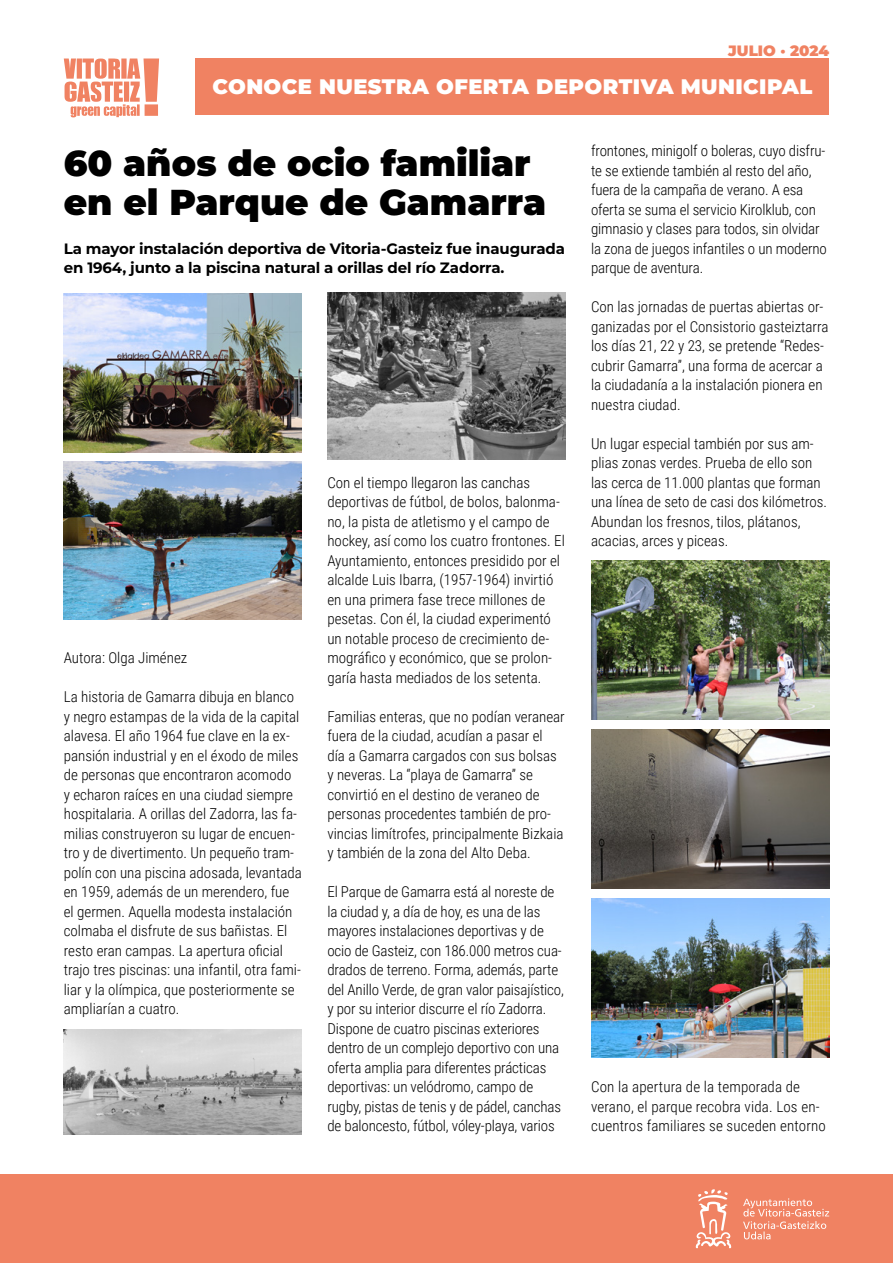
<style>
.page{position:relative;width:893px;height:1263px;background:#fff}
.page>*{position:absolute;margin:0;border:0;box-sizing:border-box;transform-origin:0 0}
.TITULAR_PUB_DXT_1{font:900 36px/39px "Montserrat";color:#000}
.CABECERA_PUB_DXT{font:900 21px "Montserrat";letter-spacing:.02em;color:#fff}
.TEXTO_PUB_DXT_10P{font:300 15px/19.5px "Roboto Condensed";color:#000}
.ENTRADILLA_PUB_DXT{font:700 15px/19.5px "Montserrat";letter-spacing:-.01em;color:#000}
.CABECERA_PUB_DXT-2{font:900 15px "Montserrat";color:#f08262}
</style>
<div class="page">
<div style="left:0;top:1174px;width:893px;height:89px;background:#f08262"></div>
<div style="left:196px;top:59px;width:633px;height:56px;background:#f08262"></div>
<svg style="left:743px;top:1198px;width:86px;height:41px"></svg>
<svg style="left:695px;top:1189px;width:36px;height:59px"></svg>
<svg style="left:64px;top:58px;width:95px;height:59px"></svg>
<img style="left:64px;top:294px;width:238px;height:158px">
<img style="left:64px;top:461px;width:238px;height:159px">
<img style="left:64px;top:1030px;width:238px;height:105px">
<img style="left:327px;top:292px;width:239px;height:167px">
<img style="left:591px;top:560px;width:238px;height:159px">
<img style="left:591px;top:729px;width:238px;height:159px">
<img style="left:591px;top:899px;width:238px;height:158px">
<p class="CABECERA_PUB_DXT-2" style="left:728px;top:39px;width:102px">JULIO · 2024</p>
<p class="CABECERA_PUB_DXT" style="left:212px;top:71px;width:602px">CONOCE NUESTRA OFERTA DEPORTIVA MUNICIPAL</p>
<h1 class="TITULAR_PUB_DXT_1" style="left:64px;top:141px;width:484px">60 años de ocio familiar en el Parque de Gamarra</h1>
<h2 class="ENTRADILLA_PUB_DXT" style="left:64px;top:238px;width:503px">La mayor instalación deportiva de Vitoria-Gasteiz fue inaugurada en 1964, junto a la piscina natural a orillas del río Zadorra.</h2>
<p class="TEXTO_PUB_DXT_10P" style="left:64px;top:647px;width:125px">Autora: Olga Jiménez</p>
<p class="TEXTO_PUB_DXT_10P" style="left:64px;top:686px;width:240px">La historia de Gamarra dibuja en blanco y negro estampas de la vida de la capital alavesa. El año 1964 fue clave en la ex&shy;pansión industrial y en el éxodo de miles de personas que encontraron acomodo<br>y echaron raíces en una ciudad siempre hospitalaria. A orillas del Zadorra, las fa&shy;milias construyeron su lugar de encuen&shy;tro y de divertimento. Un pequeño tram&shy;polín con una piscina adosada, levantada en 1959, además de un merendero, fue el germen. Aquella modesta instalación colmaba el disfrute de sus bañistas. El resto eran campas. La apertura oficial trajo tres piscinas: una infantil, otra fami&shy;liar y la olímpica, que posteriormente se ampliarían a cuatro.</p>
<p class="TEXTO_PUB_DXT_10P" style="left:327px;top:472px;width:239px">Con el tiempo llegaron las canchas deportivas de fútbol, de bolos, balonma&shy;no, la pista de atletismo y el campo de hockey, así como los cuatro frontones. El Ayuntamiento, entonces presidido por el alcalde Luis Ibarra, (1957-1964) invirtió en una primera fase trece millones de pesetas. Con él, la ciudad experimentó un notable proceso de crecimiento de&shy;mográfico y económico, que se prolon&shy;garía hasta mediados de los setenta.</p>
<p class="TEXTO_PUB_DXT_10P" style="left:327px;top:706px;width:239px">Familias enteras, que no podían veranear fuera de la ciudad, acudían a pasar el<br>día a Gamarra cargados con sus bolsas y neveras. La “playa de Gamarra” se convirtió en el destino de veraneo de personas procedentes también de pro&shy;vincias limítrofes, principalmente Bizkaia y también de la zona del Alto Deba.</p>
<p class="TEXTO_PUB_DXT_10P" style="left:327px;top:881px;width:238px">El Parque de Gamarra está al noreste de la ciudad y, a día de hoy, es una de las mayores instalaciones deportivas y de ocio de Gasteiz, con 186.000 metros cua&shy;drados de terreno. Forma, además, parte del Anillo Verde, de gran valor paisajístico, y por su interior discurre el río Zadorra.<br>Dispone de cuatro piscinas exteriores dentro de un complejo deportivo con una oferta amplia para diferentes prácticas deportivas: un velódromo, campo de rugby, pistas de tenis y de pádel, canchas de baloncesto, fútbol, vóley-playa, varios</p>
<p class="TEXTO_PUB_DXT_10P" style="left:591px;top:140px;width:237px">frontones, minigolf o boleras, cuyo disfru&shy;te se extiende también al resto del año, fuera de la campaña de verano. A esa oferta se suma el servicio Kirolklub, con gimnasio y clases para todos, sin olvidar la zona de juegos infantiles o un moderno parque de aventura.</p>
<p class="TEXTO_PUB_DXT_10P" style="left:591px;top:296px;width:239px">Con las jornadas de puertas abiertas or&shy;ganizadas por el Consistorio gasteiztarra los días 21, 22 y 23, se pretende “Redes&shy;cubrir Gamarra”, una forma de acercar a la ciudadanía a la instalación pionera en nuestra ciudad.</p>
<p class="TEXTO_PUB_DXT_10P" style="left:591px;top:433px;width:237px">Un lugar especial también por sus am&shy;plias zonas verdes. Prueba de ello son las cerca de 11.000 plantas que forman una línea de seto de casi dos kilómetros.<br>Abundan los fresnos, tilos, plátanos, acacias, arces y piceas.</p>
<p class="TEXTO_PUB_DXT_10P" style="left:591px;top:1076px;width:236px">Con la apertura de la temporada de verano, el parque recobra vida. Los en&shy;cuentros familiares se suceden entorno</p>
</div>
